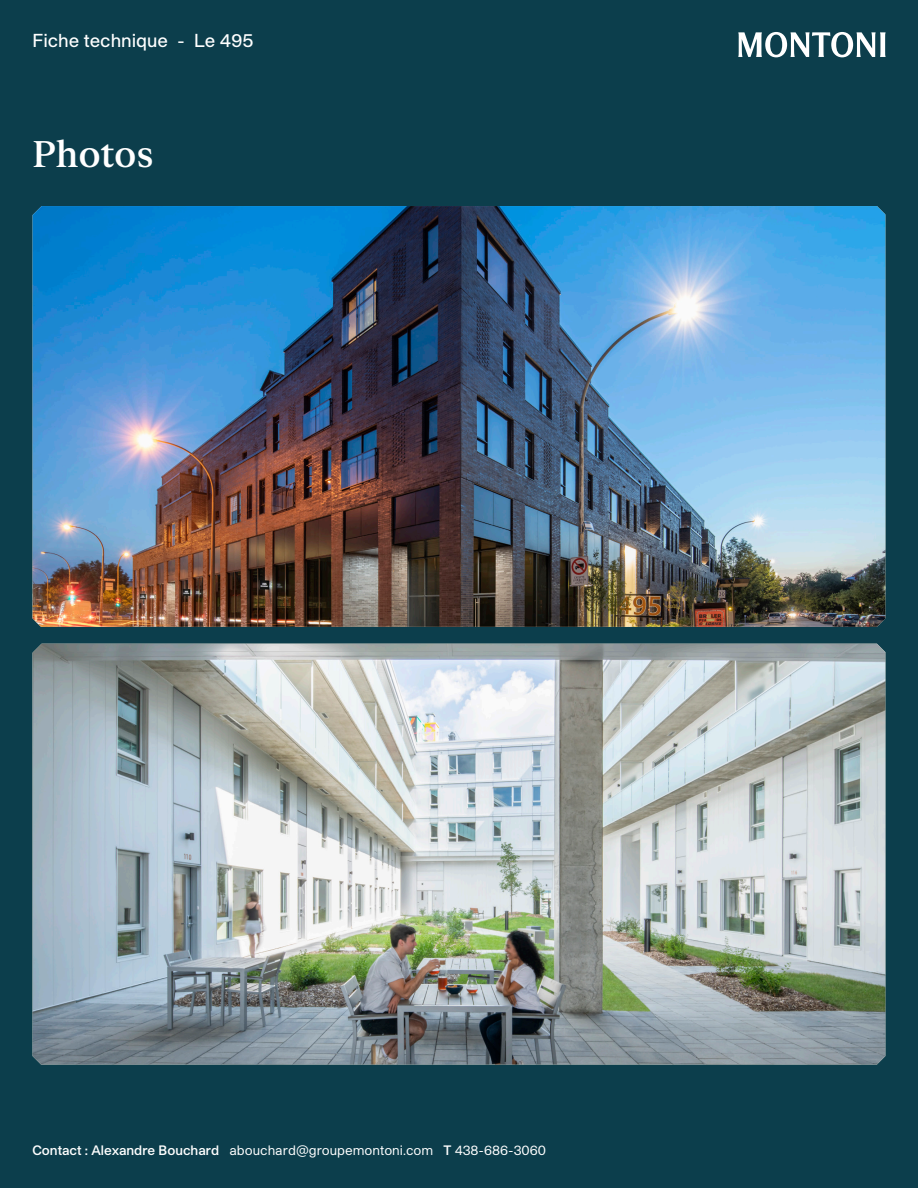
<style>
.page{position:relative;width:918px;height:1188px;background:#0c3e4c}
.page>*{position:absolute;margin:0;border:0;box-sizing:border-box;transform-origin:0 0}
.t1{font:500 36px "FK Roman Standard";letter-spacing:-.005em;color:#fff}
.t2{font:500 18px "Studio Pro";color:#fff}
.t3{font:13.2px "Studio Pro";color:#fff}
.s1{font-weight:600}
</style>
<div class="page">
<svg style="left:738px;top:32px;width:148px;height:25px"></svg>
<img style="left:33px;top:206px;width:852px;height:421px">
<img style="left:33px;top:644px;width:852px;height:420px">
<h2 class="t2" style="left:32px;top:28px;width:223px">Fiche technique - Le 495</h2>
<p class="t1" style="left:32px;top:126px;width:123px">Photos</p>
<p class="t3" style="left:32px;top:1142px;width:515px"><span class="s1">Contact : Alexandre Bouchard</span> abouchard@groupemontoni.com <span class="s1">T</span> 438-686-3060</p>
</div>
